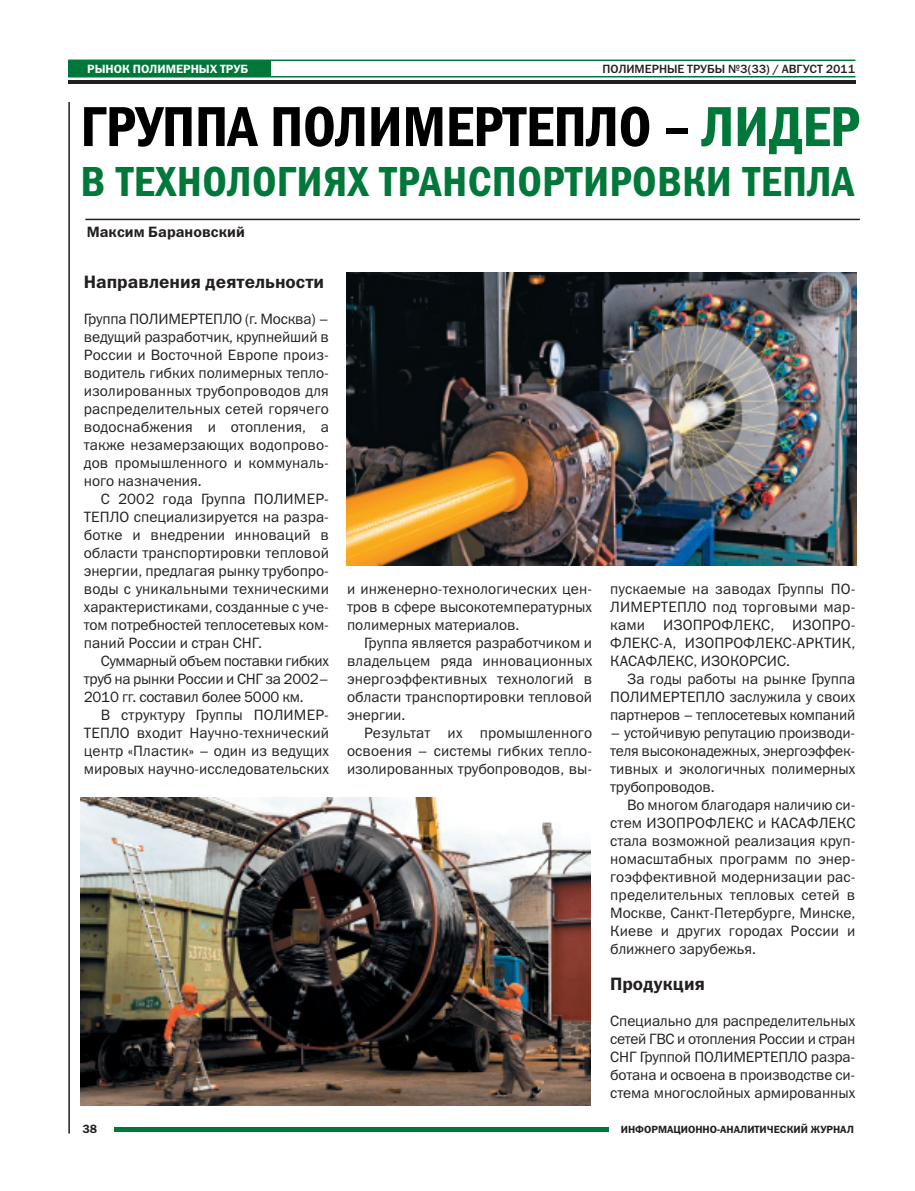
<style>
.page{position:relative;width:915px;height:1191px;background:#fff}
.page>*{position:absolute;margin:0;border:0;box-sizing:border-box;transform-origin:0 0}
.t1{font:56.7px "Franklin Gothic Demi Cond C";letter-spacing:-.01em;color:#010000}
.t2{font:42.3px "Franklin Gothic Demi Cond C";letter-spacing:.01em;color:#00783a}
.t3{font:18px "Franklin Gothic Demi C";color:#231f20}
.t4{font:15px/18px "Franklin Gothic Book C";color:#231f20;text-align:justify}
.t5{font:15px "Franklin Gothic Demi C";color:#231f20}
.t6{font:12px "Franklin Gothic Medium C";color:#231f20}
.t7{font:12px "Franklin Gothic Demi C";color:#fff}
.t8{font:12px "Franklin Gothic Demi C";color:#231f20}
.t9{font:10.5px "Franklin Gothic Demi C";color:#231f20}
.s1{color:#00783a}
</style>
<div class="page">
<hr style="left:68px;top:102px;width:2px;height:1031px;background:#231f20">
<hr style="left:114px;top:1127px;width:494px;height:4px;background:#00783a">
<hr style="left:68px;top:76px;width:787px;height:1px;background:#00783a">
<hr style="left:68px;top:60px;width:787px;height:1px;background:#00783a">
<hr style="left:68px;top:80px;width:787px;height:3px;background:#231f20">
<div style="left:68px;top:60px;width:202px;height:16px;background:#00783a"></div>
<img style="left:347px;top:272px;width:509px;height:294px">
<img style="left:81px;top:798px;width:509px;height:308px">
<hr style="left:85px;top:219px;width:774px;height:1px;background:#231f20">
<p class="t7" style="left:87px;top:62px;width:163px">РЫНОК ПОЛИМЕРНЫХ ТРУБ</p>
<p class="t6" style="left:602px;top:62px;width:254px">ПОЛИМЕРНЫЕ ТРУБЫ №3(33) / АВГУСТ 2011</p>
<h1 class="t1" style="left:80px;top:93px;width:780px">ГРУППА ПОЛИМЕРТЕПЛО – <span class="s1">ЛИДЕР</span></h1>
<h2 class="t2" style="left:80px;top:157px;width:775px">В ТЕХНОЛОГИЯХ ТРАНСПОРТИРОВКИ ТЕПЛА</h2>
<p class="t5" style="left:87px;top:223px;width:159px">Максим Барановский</p>
<p class="t3" style="left:84px;top:271px;width:242px">Направления деятельности</p>
<p class="t4" style="left:84px;top:310px;width:246px">Группа ПОЛИМЕРТЕПЛО (г. Москва) – ведущий разработчик, крупнейший в России и Восточной Европе произ&shy;водитель гибких полимерных тепло&shy;изолированных трубопроводов для распределительных сетей горячего водоснабжения и отопления, а также незамерзающих водопрово&shy;дов промышленного и коммуналь&shy;ного назначения.</p>
<p class="t4" style="left:84px;top:490px;width:246px;text-indent:17px">С 2002 года Группа ПОЛИМЕР-ТЕПЛО специализируется на разра&shy;ботке и внедрении инноваций в области транспортировки тепловой энергии, предлагая рынку трубопро&shy;воды с уникальными техническими характеристиками, созданные с уче&shy;том потребностей теплосетевых ком&shy;паний России и стран СНГ.</p>
<p class="t4" style="left:84px;top:652px;width:246px;text-indent:17px">Суммарный объем поставки гибких труб на рынки России и СНГ за 2002– 2010 гг. составил более 5000 км.</p>
<p class="t4" style="left:84px;top:706px;width:246px;text-indent:17px">В структуру Группы ПОЛИМЕР-ТЕПЛО входит Научно-технический центр «Пластик» – один из ведущих мировых научно-исследовательских</p>
<p class="t8" style="left:82px;top:1122px;width:16px">38</p>
<p class="t4" style="left:347px;top:580px;width:246px">и инженерно-технологических цен&shy;тров в сфере высокотемпературных полимерных материалов.</p>
<p class="t4" style="left:347px;top:634px;width:246px;text-indent:17px">Группа является разработчиком и владельцем ряда инновационных энергоэффективных технологий в области транспортировки тепловой энергии.</p>
<p class="t4" style="left:347px;top:724px;width:246px;text-indent:17px">Результат их промышленного освоения – системы гибких тепло&shy;изолированных трубопроводов, вы-</p>
<p class="t4" style="left:610px;top:580px;width:246px">пускаемые на заводах Группы ПО-ЛИМЕРТЕПЛО под торговыми мар&shy;ками ИЗОПРОФЛЕКС, ИЗОПРО-ФЛЕКС-А, ИЗОПРОФЛЕКС-АРКТИК, КАСАФЛЕКС, ИЗОКОРСИС.</p>
<p class="t4" style="left:610px;top:670px;width:246px;text-indent:17px">За годы работы на рынке Группа ПОЛИМЕРТЕПЛО заслужила у своих партнеров – теплосетевых компаний</p>
<p class="t4" style="left:610px;top:724px;width:246px">– устойчивую репутацию производи&shy;теля высоконадежных, энергоэффек&shy;тивных и экологичных полимерных трубопроводов.</p>
<p class="t4" style="left:610px;top:796px;width:247px;text-indent:17px">Во многом благодаря наличию си&shy;стем ИЗОПРОФЛЕКС и КАСАФЛЕКС стала возможной реализация круп&shy;номасштабных программ по энер&shy;гоэффективной модернизации рас&shy;пределительных тепловых сетей в Москве, Санкт-Петербурге, Минске, Киеве и других городах России и ближнего зарубежья.</p>
<p class="t3" style="left:610px;top:973px;width:96px">Продукция</p>
<p class="t4" style="left:610px;top:1012px;width:247px">Специально для распределительных сетей ГВС и отопления России и стран СНГ Группой ПОЛИМЕРТЕПЛО разра&shy;ботана и освоена в производстве си&shy;стема многослойных армированных</p>
<p class="t9" style="left:620px;top:1122px;width:234px">ИНФОРМАЦИОННО-АНАЛИТИЧЕСКИЙ ЖУРНАЛ</p>
</div>
